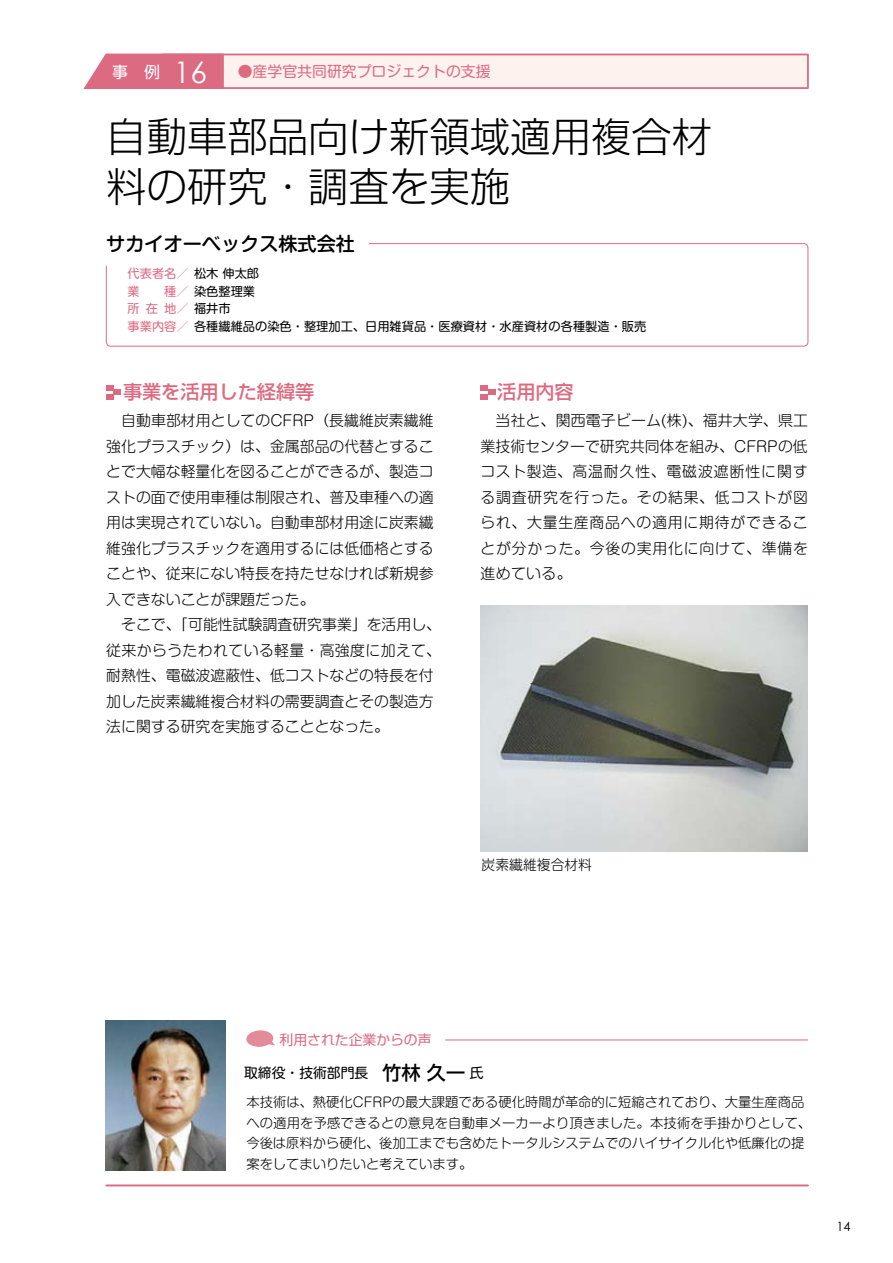
<style>
.page{position:relative;width:893px;height:1263px;background:#fff}
.page>*{position:absolute;margin:0;border:0;box-sizing:border-box;transform-origin:0 0}
.t1{font:300 40.35px/50.7px "Shin Go Pro";color:#000}
.t2{font:500 19.2px "Shin Go Pro";color:#dc6b82}
.t3{font:500 19.2px "Shin M Go Pro";color:#000}
.t4{font:300 14.85px/25.5px "Shin M Go Pro";color:#000}
.t5{font:14.85px "Shin M Go Pro";color:#dc6b82}
.t6{font:13.8px "Shin M Go Pro";color:#000}
.t7{font:13.8px "Shin Go Pro";color:#dc6b82}
.t8{font:300 13.8px "Shin M Go Pro";color:#000}
.t9{font:300 13.35px/20.7px "Shin M Go Pro";color:#000}
.t10{font:12.75px "Century Gothic";color:#000}
.t11{font:12.15px/17.5px "Shin M Go Pro";color:#000}
.t12{font:12.15px/17.5px "Shin M Go Pro";color:#dc6b82}
.s1{font-size:15.9px;color:#fff}
.s2{font-family:"Century Gothic";font-size:29.7px;color:#fff}
.s3{color:#000}
.s4{color:#dc6b82}
.s5{font-family:"Shin Go Pro";font-weight:500;font-size:19.2px}
</style>
<div class="page">
<svg style="left:106px;top:243px;width:703px;height:104px"></svg>
<hr style="left:106px;top:1184px;width:702px;height:2px;background:#dc6b82">
<svg style="left:83px;top:53px;width:726px;height:36px"></svg>
<div style="left:100px;top:225px;width:269px;height:36px;background:#fff"></div>
<div style="left:106px;top:385px;width:8px;height:5px;background:#dc6b82"></div>
<svg style="left:114px;top:390px;width:7px;height:5px"></svg>
<div style="left:106px;top:394px;width:8px;height:6px;background:#dc6b82"></div>
<div style="left:480px;top:385px;width:8px;height:5px;background:#dc6b82"></div>
<svg style="left:488px;top:390px;width:7px;height:5px"></svg>
<div style="left:480px;top:394px;width:8px;height:6px;background:#dc6b82"></div>
<img style="left:106px;top:1020px;width:120px;height:151px">
<svg style="left:246px;top:1030px;width:29px;height:17px"></svg>
<hr style="left:445px;top:1039px;width:362px;height:1px;background:#dc6b82">
<img style="left:480px;top:606px;width:328px;height:245px">
<p class="t5" style="left:112px;top:59px;width:380px"><span class="s1">事　例</span> <span class="s2">16</span> ●産学官共同研究プロジェクトの支援</p>
<p class="t1" style="left:106px;top:106px;width:607px">自動車部品向け新領域適用複合材料の研究・調査を実施</p>
<p class="t3" style="left:106px;top:228px;width:250px">サカイオーベックス株式会社</p>
<p class="t12" style="left:128px;top:263px;width:133px">代表者名／<span class="s3">松木 伸太郎</span>業</p>
<p class="t11" style="left:128px;top:281px;width:520px;text-indent:37px"><span class="s4">種／</span>染色整理業<br><span class="s4">所在地／</span>福井市<br><span class="s4">事業内容／</span>各種繊維品の染色・整理加工、日用雑貨品・医療資材・水産資材の各種製造・販売</p>
<p class="t2" style="left:123px;top:376px;width:193px">事業を活用した経緯等</p>
<p class="t4" style="left:106px;top:406px;width:336px">　自動車部材用としてのCFRP（長繊維炭素繊維強化プラスチック）は、金属部品の代替とすることで大幅な軽量化を図ることができるが、製造コストの面で使用車種は制限され、普及車種への適用は実現されていない。自動車部材用途に炭素繊維強化プラスチックを適用するには低価格とすることや、従来にない特長を持たせなければ新規参入できないことが課題だった。<br>　そこで、「可能性試験調査研究事業」を活用し、従来からうたわれている軽量・高強度に加えて、耐熱性、電磁波遮蔽性、低コストなどの特長を付加した炭素繊維複合材料の需要調査とその製造方法に関する研究を実施することとなった。</p>
<p class="t2" style="left:497px;top:376px;width:78px">活用内容</p>
<p class="t4" style="left:480px;top:406px;width:329px;text-align:justify">　当社と、関西電子ビーム(株)、福井大学、県工業技術センターで研究共同体を組み、CFRPの低コスト製造、高温耐久性、電磁波遮断性に関する調査研究を行った。その結果、低コストが図られ、大量生産商品への適用に期待ができることが分かった。今後の実用化に向けて、準備を進めている。</p>
<p class="t8" style="left:482px;top:854px;width:112px">炭素繊維複合材料</p>
<p class="t7" style="left:280px;top:1028px;width:154px">利用された企業からの声</p>
<p class="t6" style="left:244px;top:1061px;width:241px">取締役・技術部門長　<span class="s5">竹林 久一</span> 氏</p>
<p class="t9" style="left:246px;top:1090px;width:566px">本技術は、熱硬化CFRPの最大課題である硬化時間が革命的に短縮されており、大量生産商品への適用を予感できるとの意見を自動車メーカーより頂きました。本技術を手掛かりとして、今後は原料から硬化、後加工までも含めたトータルシステムでのハイサイクル化や低廉化の提案をしてまいりたいと考えています。</p>
<p class="t10" style="left:836px;top:1219px;width:16px">14</p>
</div>
